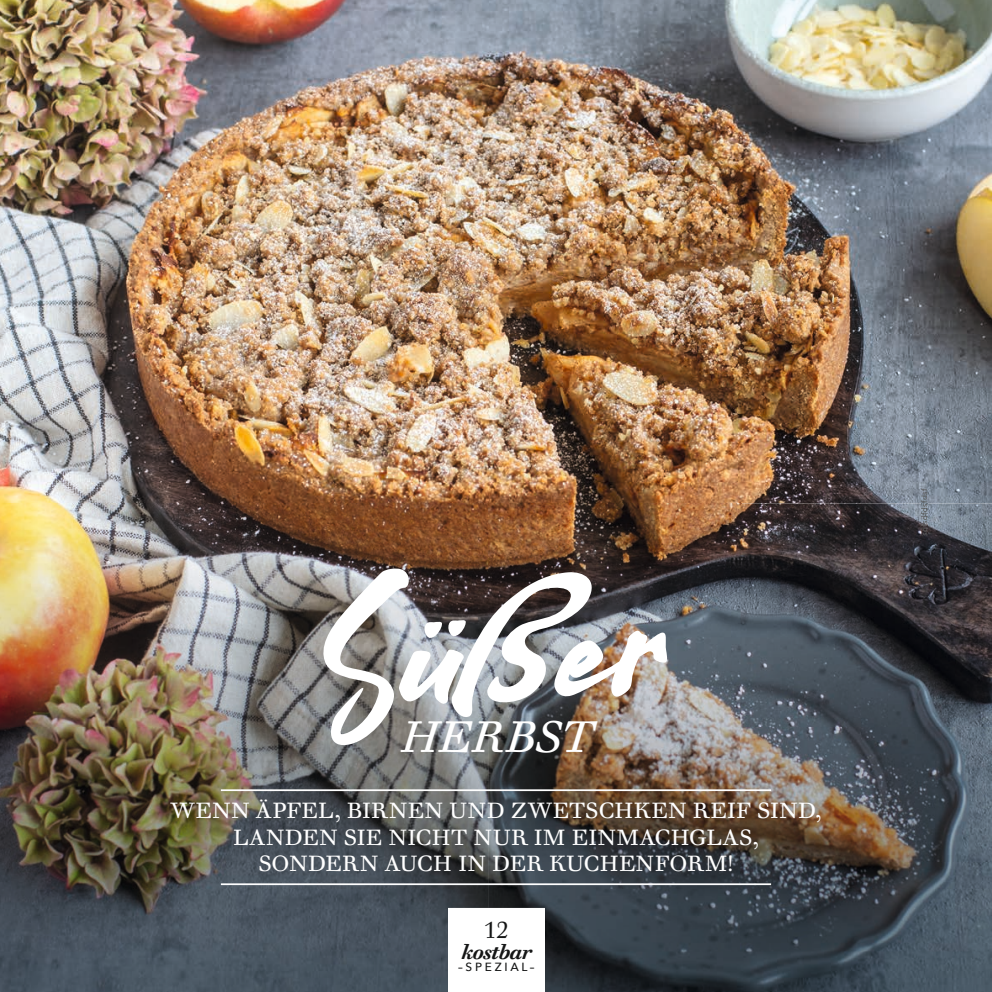
<style>
.page{position:relative;width:992px;height:992px;background:#fff}
.page>*{position:absolute;margin:0;border:0;box-sizing:border-box;transform-origin:0 0}
.t1{font:175px "Arkipelago";color:#fff}
.t2{font:italic 42px "Walbaum Text Pro";letter-spacing:-.025em;color:#fff}
.t3{font:22.05px "Walbaum Text Pro";color:#151616}
.t4{font:21px/26.2px "Walbaum Text Pro";letter-spacing:.005em;color:#fff;text-align:center}
.t5{font:italic 700 20.47px "Walbaum Text Pro";letter-spacing:-.03em;color:#151616}
.t6{font:500 11.9px "Avenir Next";letter-spacing:.235em;color:#151616}
</style>
<div class="page">
<img style="left:0;top:0;width:991px;height:503px">
<img style="left:0;top:503px;width:991px;height:488px">
<img style="left:920px;top:503px;width:6px;height:32px">
<hr style="left:221px;top:789px;width:550px;height:1px;background:#fff">
<hr style="left:221px;top:883px;width:550px;height:1px;background:#fff">
<div style="left:448px;top:907px;width:96px;height:84px;background:#fff"></div>
<h1 class="t1" style="left:316px;top:548px;width:348px;rotate:-4deg">Süßer</h1>
<h2 class="t2" style="left:400px;top:712px;width:194px">HERBST</h2>
<p class="t4" style="left:170px;top:798px;width:652px">WENN ÄPFEL, BIRNEN UND ZWETSCHKEN REIF SIND,<br>LANDEN SIE NICHT NUR IM EINMACHGLAS,<br>SONDERN AUCH IN DER KUCHENFORM!</p>
<p class="t3" style="left:484px;top:916px;width:26px">12</p>
<p class="t5" style="left:461px;top:938px;width:71px">kostbar</p>
<p class="t6" style="left:458px;top:956px;width:78px">–SPEZIAL–</p>
</div>
